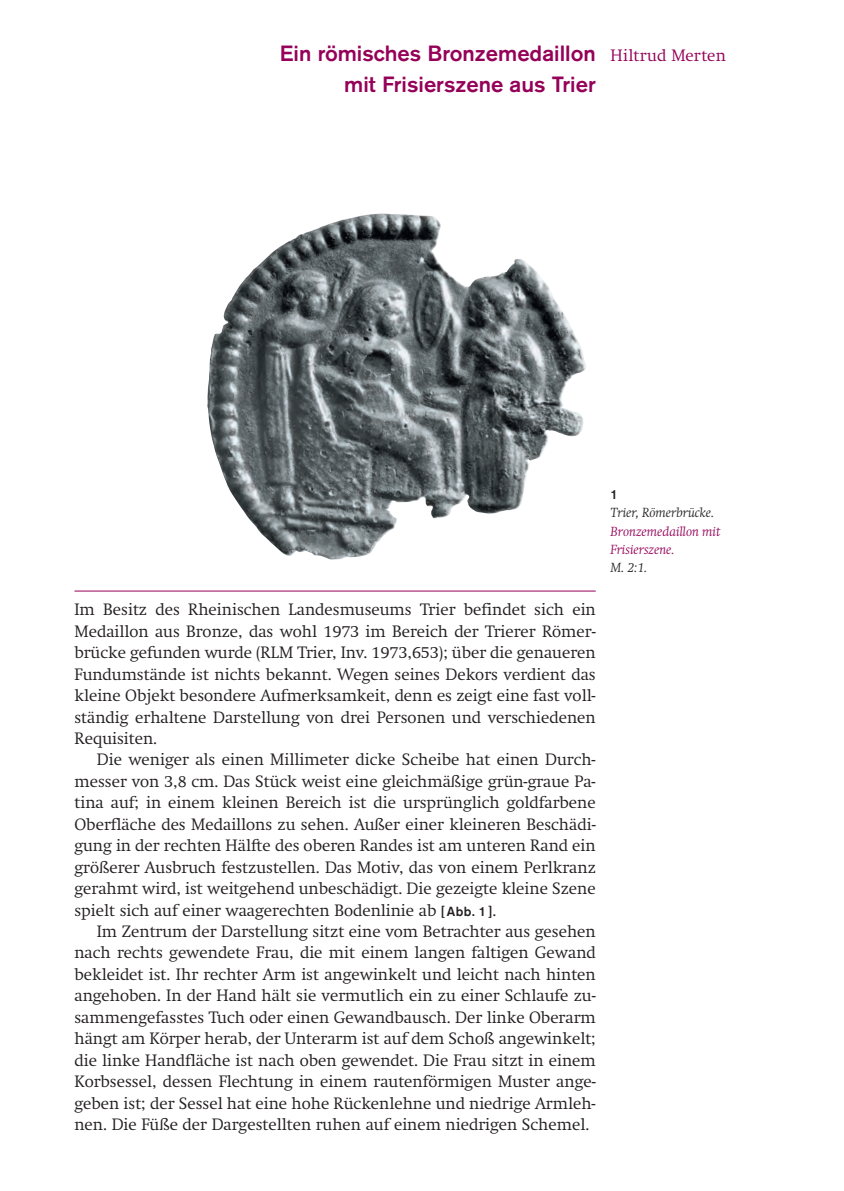
<style>
.page{position:relative;width:844px;height:1191px;background:#fff}
.page>*{position:absolute;margin:0;border:0;box-sizing:border-box;transform-origin:0 0}
.t1{font:500 21.88px/30.6px "Akzidenz Grotesk Std";color:#950058;text-align:right}
.t2{font:300 16.28px/21.3px "Swift";color:#231f20;text-align:justify}
.t3{font:300 16.28px "Swift";letter-spacing:.01em;color:#950058}
.t4{font:italic 300 13.12px/18.4px "Swift";color:#950058}
.t5{font:italic 300 13.12px "Swift";color:#231f20}
.t6{font:500 13.12px "Akzidenz Grotesk Std";color:#231f20}
.s1{font-family:"Akzidenz Grotesk Std";font-weight:500;font-size:13.12px}
</style>
<div class="page">
<hr style="left:74px;top:590px;width:521px;height:1px;background:#950058">
<img style="left:207px;top:214px;width:379px;height:345px">
<h1 class="t1" style="left:280px;top:38px;width:317px">Ein römisches Bronzemedaillon mit Frisierszene aus Trier</h1>
<p class="t3" style="left:610px;top:46px;width:117px">Hiltrud Merten</p>
<p class="t2" style="left:74px;top:599px;width:522px">Im Besitz des Rheinischen Landesmuseums Trier befindet sich ein Medaillon aus Bronze, das wohl 1973 im Bereich der Trierer Römer&shy;brücke gefunden wurde (RLM Trier, Inv. 1973,653); über die genaueren Fundumstände ist nichts bekannt. Wegen seines Dekors verdient das kleine Objekt besondere Aufmerksamkeit, denn es zeigt eine fast voll&shy;ständig erhaltene Darstellung von drei Personen und verschiedenen Requisiten.</p>
<p class="t2" style="left:74px;top:749px;width:522px;text-indent:22px">Die weniger als einen Millimeter dicke Scheibe hat einen Durch&shy;messer von 3,8 cm. Das Stück weist eine gleichmäßige grün-graue Pa&shy;tina auf; in einem kleinen Bereich ist die ursprünglich goldfarbene Oberfläche des Medaillons zu sehen. Außer einer kleineren Beschädi&shy;gung in der rechten Hälfte des oberen Randes ist am unteren Rand ein größerer Ausbruch festzustellen. Das Motiv, das von einem Perlkranz gerahmt wird, ist weitgehend unbeschädigt. Die gezeigte kleine Szene spielt sich auf einer waagerechten Bodenlinie ab <span class="s1">[Abb. 1 ]</span>.</p>
<p class="t2" style="left:74px;top:920px;width:522px;text-indent:22px">Im Zentrum der Darstellung sitzt eine vom Betrachter aus gesehen nach rechts gewendete Frau, die mit einem langen faltigen Gewand bekleidet ist. Ihr rechter Arm ist angewinkelt und leicht nach hinten angehoben. In der Hand hält sie vermutlich ein zu einer Schlaufe zu&shy;sammengefasstes Tuch oder einen Gewandbausch. Der linke Oberarm hängt am Körper herab, der Unterarm ist auf dem Schoß angewinkelt; die linke Handfläche ist nach oben gewendet. Die Frau sitzt in einem Korbsessel, dessen Flechtung in einem rautenförmigen Muster ange&shy;geben ist; der Sessel hat eine hohe Rückenlehne und niedrige Armleh&shy;nen. Die Füße der Dargestellten ruhen auf einem niedrigen Schemel.</p>
<p class="t6" style="left:610px;top:486px;width:9px">1</p>
<p class="t5" style="left:610px;top:505px;width:105px">Trier, Römerbrücke.</p>
<p class="t4" style="left:610px;top:522px;width:111px">Bronzemedaillon mit<br>Frisierszene.</p>
<p class="t5" style="left:610px;top:560px;width:38px">M. 2:1.</p>
</div>
